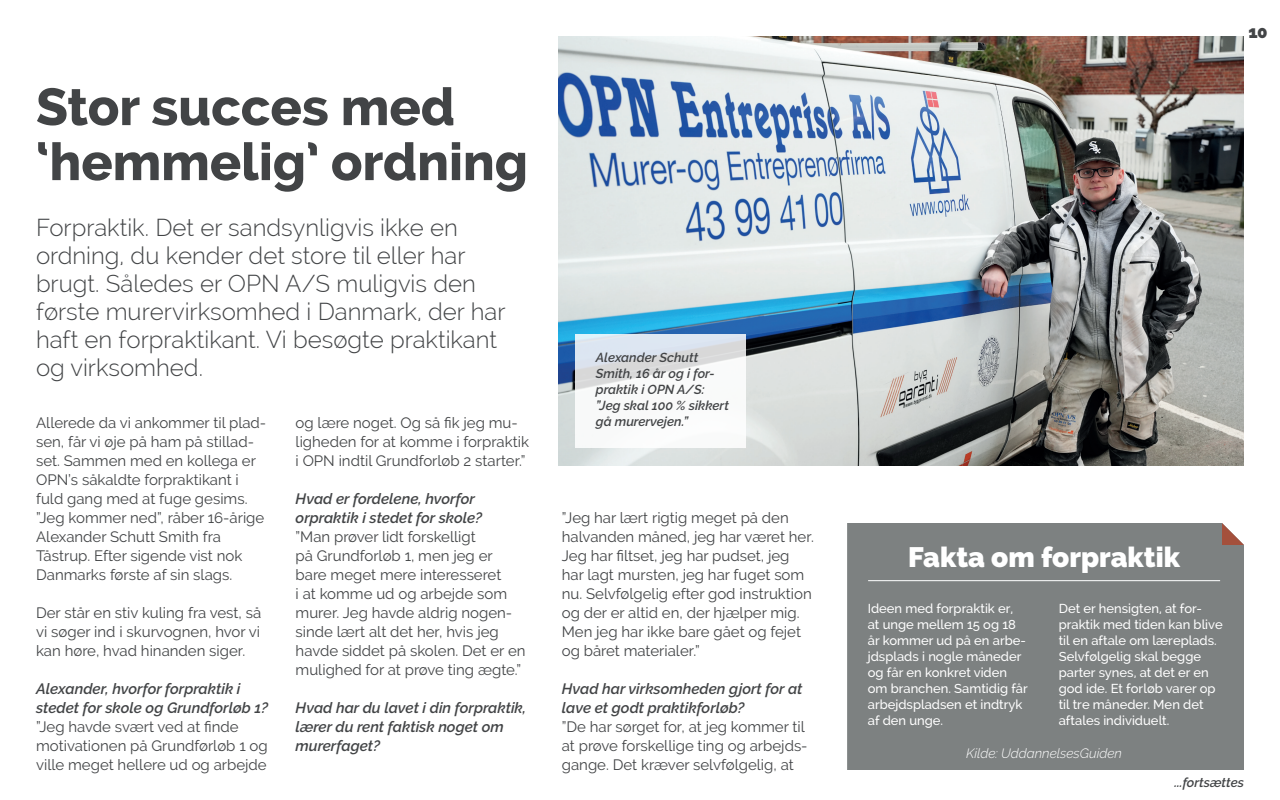
<style>
.page{position:relative;width:1280px;height:800px;background:#fff}
.page>*{position:absolute;margin:0;border:0;box-sizing:border-box;transform-origin:0 0}
.t1{font:800 52px/55px "Raleway";color:#424446}
.t2{font:900 28px "Raleway";color:#fff}
.t3{font:300 24px/28px "Raleway";color:#424446}
.t4{font:900 17px "Raleway";color:#424446}
.t5{font:15px/19px "Raleway";color:#424446}
.t6{font:italic 600 15px/19px "Raleway";color:#424446}
.t7{font:italic 300 13.5px "Raleway";color:#fff}
.t8{font:500 13px/16px "Raleway";color:#fff}
.t9{font:italic 600 13px/16px "Raleway";color:#424446}
</style>
<div class="page">
<img style="left:558px;top:37px;width:686px;height:429px">
<svg style="left:576px;top:334px;width:170px;height:114px"></svg>
<div style="left:847px;top:523px;width:397px;height:247px;background:#7d8181"></div>
<hr style="left:868px;top:580px;width:352px;height:1px;background:#fff">
<svg style="left:1222px;top:523px;width:22px;height:22px"></svg>
<h1 class="t1" style="left:36px;top:80px;width:493px">Stor succes med ‘hemmelig’ ordning</h1>
<h3 class="t3" style="left:36px;top:214px;width:471px">Forpraktik. Det er sandsynligvis ikke en ordning, du kender det store til eller har brugt. Således er OPN A/S muligvis den første murervirksomhed i Danmark, der har haft en forpraktikant. Vi besøgte praktikant og virksomhed.</h3>
<p class="t5" style="left:36px;top:413px;width:232px">Allerede da vi ankommer til plad&shy;sen, får vi øje på ham på stillad&shy;set. Sammen med en kollega er<br>OPN’s såkaldte forpraktikant i fuld gang med at fuge gesims. ”Jeg kommer ned”, råber 16-årige<br>Alexander Schutt Smith fra<br>Tåstrup. Efter sigende vist nok<br>Danmarks første af sin slags.</p>
<p class="t5" style="left:36px;top:603px;width:227px;text-align:justify">Der står en stiv kuling fra vest, så vi søger ind i skurvognen, hvor vi kan høre, hvad hinanden siger.</p>
<p class="t6" style="left:36px;top:679px;width:234px">Alexander, hvorfor forpraktik i stedet for skole og Grundforløb 1?</p>
<p class="t5" style="left:36px;top:717px;width:233px">”Jeg havde svært ved at finde motivationen på Grundførløb 1 og ville meget hellere ud og arbejde</p>
<p class="t5" style="left:296px;top:413px;width:235px">og lære noget. Og så fik jeg mu&shy;ligheden for at komme i forpraktik i OPN indtil Grundforløb 2 starter.”</p>
<p class="t6" style="left:296px;top:489px;width:188px">Hvad er fordelene, hvorfor orpraktik i stedet for skole?</p>
<p class="t5" style="left:296px;top:527px;width:231px">”Man prøver lidt forskelligt<br>på Grundforløb 1, men jeg er bare meget mere interesseret<br>i at komme ud og arbejde som murer. Jeg havde aldrig nogen&shy;sinde lært alt det her, hvis jeg havde siddet på skolen. Det er en mulighed for at prøve ting ægte.”</p>
<p class="t6" style="left:296px;top:698px;width:232px">Hvad har du lavet i din forpraktik, lærer du rent faktisk noget om murerfaget?</p>
<p class="t9" style="left:596px;top:350px;width:135px">Alexander Schutt<br>Smith, 16 år og i for&shy;praktik i OPN A/S: ”Jeg skal 100 % sikkert gå murervejen.”</p>
<p class="t5" style="left:562px;top:508px;width:254px">”Jeg har lært rigtig meget på den halvanden måned, jeg har været her.<br>Jeg har filtset, jeg har pudset, jeg har lagt mursten, jeg har fuget som nu. Selvfølgelig efter god instruktion og der er altid en, der hjælper mig.<br>Men jeg har ikke bare gået og fejet og båret materialer.”</p>
<p class="t6" style="left:562px;top:679px;width:242px">Hvad har virksomheden gjort for at lave et godt praktikforløb?</p>
<p class="t5" style="left:562px;top:717px;width:247px">”De har sørget for, at jeg kommer til at prøve forskellige ting og arbejds&shy;gange. Det kræver selvfølgelig, at</p>
<p class="t4" style="left:1249px;top:22px;width:21px">10</p>
<h2 class="t2" style="left:908px;top:541px;width:273px">Fakta om forpraktik</h2>
<p class="t8" style="left:868px;top:600px;width:162px">Ideen med forpraktik er, at unge mellem 15 og 18 år kommer ud på en arbe&shy;jdsplads i nogle måneder og får en konkret viden om branchen. Samtidig får arbejdspladsen et indtryk af den unge.</p>
<p class="t8" style="left:1059px;top:600px;width:166px">Det er hensigten, at for&shy;praktik med tiden kan blive til en aftale om læreplads.<br>Selvfølgelig skal begge parter synes, at det er en god ide. Et forløb varer op til tre måneder. Men det aftales individuelt.</p>
<p class="t7" style="left:966px;top:746px;width:157px">Kilde: UddannelsesGuiden</p>
<p class="t9" style="left:1174px;top:775px;width:71px">...fortsættes</p>
</div>
